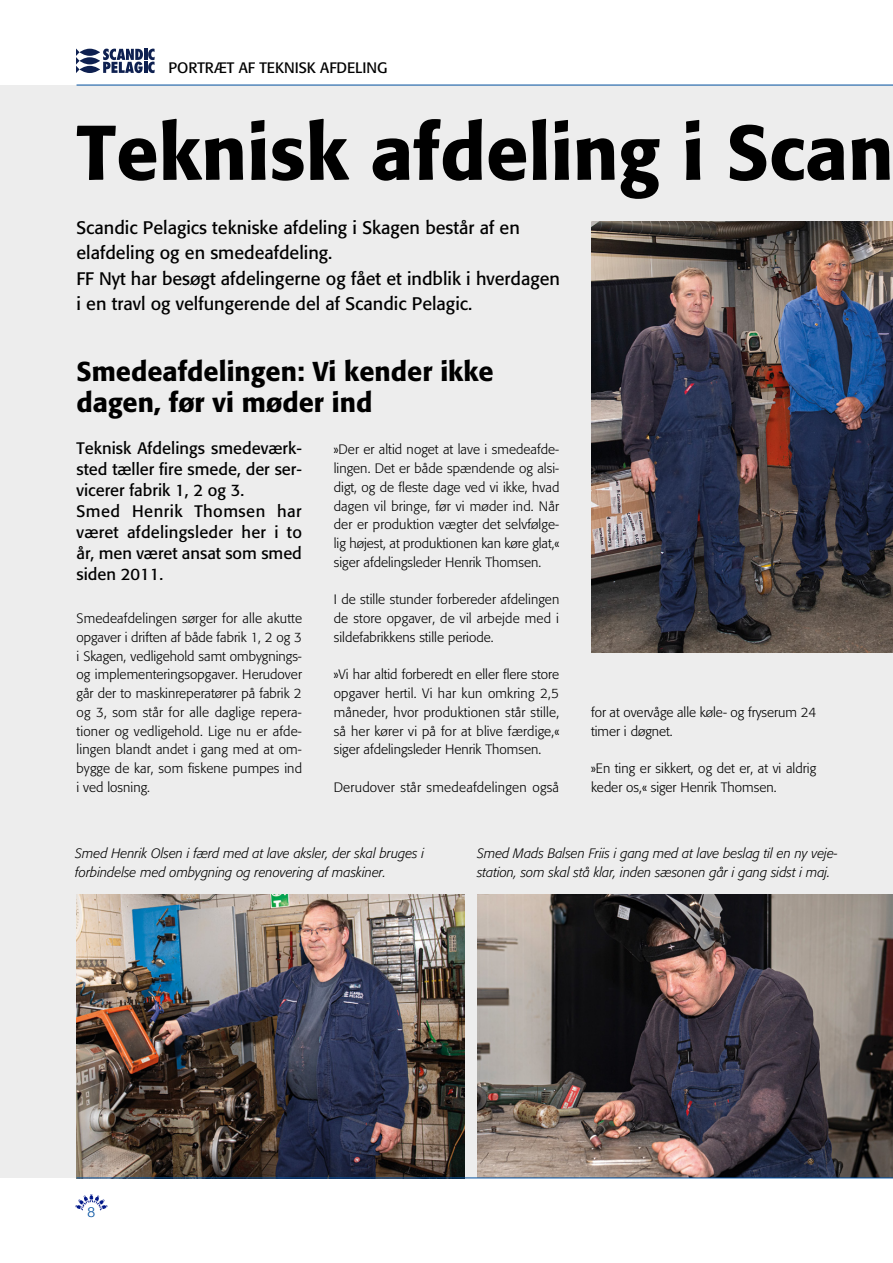
<style>
.page{position:relative;width:893px;height:1263px;background:#fff}
.page>*{position:absolute;margin:0;border:0;box-sizing:border-box;transform-origin:0 0}
.t1{font:500 76.5px "Formata";color:#000}
.t2{font:500 27px/31.5px "Formata";color:#000}
.t3{font:18px/25.5px "Formata";color:#000}
.t4{font:16.5px/21px "Formata";letter-spacing:.005em;color:#000}
.t5{font:15px "Formata";color:#000}
.t6{font:300 14.25px "Formata";color:#004f9f}
.t7{font:300 13.5px/18.8px "Formata";color:#000;text-align:justify}
.t8{font:italic 300 13.5px/18.8px "Formata";color:#000}
.t9{font:300 13.5px "Formata";letter-spacing:.02em;color:#000}
</style>
<div class="page">
<svg style="left:75px;top:1194px;width:32px;height:16px"></svg>
<div style="left:0;top:85px;width:893px;height:1092px;background:#ededed"></div>
<hr style="left:77px;top:85px;width:816px;height:1px;background:#004f9f">
<svg style="left:103px;top:49px;width:52px;height:24px"></svg>
<svg style="left:80px;top:49px;width:20px;height:7px"></svg>
<svg style="left:80px;top:57px;width:20px;height:7px"></svg>
<svg style="left:80px;top:66px;width:20px;height:7px"></svg>
<svg style="left:76px;top:48px;width:4px;height:25px"></svg>
<img style="left:591px;top:221px;width:302px;height:432px">
<img style="left:77px;top:894px;width:388px;height:283px">
<img style="left:477px;top:894px;width:416px;height:283px">
<hr style="left:77px;top:1177px;width:816px;height:1px;background:#004f9f">
<p class="t5" style="left:168px;top:59px;width:221px">PORTRÆT AF TEKNISK AFDELING</p>
<h1 class="t1" style="left:77px;top:106px;width:819px">Teknisk afdeling i Scan</h1>
<h3 class="t3" style="left:77px;top:215px;width:485px">Scandic Pelagics tekniske afdeling i Skagen består af en elafdeling og en smedeafdeling.<br>FF Nyt har besøgt afdelingerne og fået et indblik i hverdagen i en travl og velfungerende del af Scandic Pelagic.</h3>
<h2 class="t2" style="left:77px;top:355px;width:419px">Smedeafdelingen: Vi kender ikke dagen, før vi møder ind</h2>
<p class="t4" style="left:77px;top:438px;width:227px">Teknisk Afdelings smedeværk&shy;sted tæller fire smede, der ser&shy;vicerer fabrik 1, 2 og 3.<br>Smed Henrik Thomsen har været afdelingsleder her i to år, men været ansat som smed siden 2011.</p>
<p class="t7" style="left:77px;top:609px;width:227px">Smedeafdelingen sørger for alle akutte opgaver i driften af både fabrik 1, 2 og 3 i Skagen, vedligehold samt ombygnings&shy;og implementeringsopgaver. Herudover går der to maskinreperatører på fabrik 2 og 3, som står for alle daglige repera&shy;tioner og vedligehold. Lige nu er afde&shy;lingen blandt andet i gang med at om&shy;bygge de kar, som fiskene pumpes ind i ved losning.</p>
<p class="t7" style="left:334px;top:440px;width:227px">»Der er altid noget at lave i smedeafde&shy;lingen. Det er både spændende og alsi&shy;digt, og de fleste dage ved vi ikke, hvad dagen vil bringe, før vi møder ind. Når der er produktion vægter det selvfølge&shy;lig højest, at produktionen kan køre glat,« siger afdelingsleder Henrik Thomsen.</p>
<p class="t7" style="left:334px;top:590px;width:227px">I de stille stunder forbereder afdelingen de store opgaver, de vil arbejde med i sildefabrikkens stille periode.</p>
<p class="t7" style="left:334px;top:665px;width:227px">»Vi har altid forberedt en eller flere store opgaver hertil. Vi har kun omkring 2,5 måneder, hvor produktionen står stille, så her kører vi på for at blive færdige,« siger afdelingsleder Henrik Thomsen.</p>
<p class="t9" style="left:334px;top:779px;width:227px">Derudover står smedeafdelingen også</p>
<p class="t7" style="left:591px;top:703px;width:227px">for at overvåge alle køle- og fryserum 24 timer i døgnet.</p>
<p class="t7" style="left:591px;top:759px;width:227px">»En ting er sikkert, og det er, at vi aldrig keder os,« siger Henrik Thomsen.</p>
<p class="t8" style="left:75px;top:844px;width:351px">Smed Henrik Olsen i færd med at lave aksler, der skal bruges i forbindelse med ombygning og renovering af maskiner.</p>
<p class="t8" style="left:477px;top:844px;width:362px">Smed Mads Balsen Friis i gang med at lave beslag til en ny veje&shy;station, som skal stå klar, inden sæsonen går i gang sidst i maj.</p>
<p class="t6" style="left:87px;top:1203px;width:10px">8</p>
</div>
